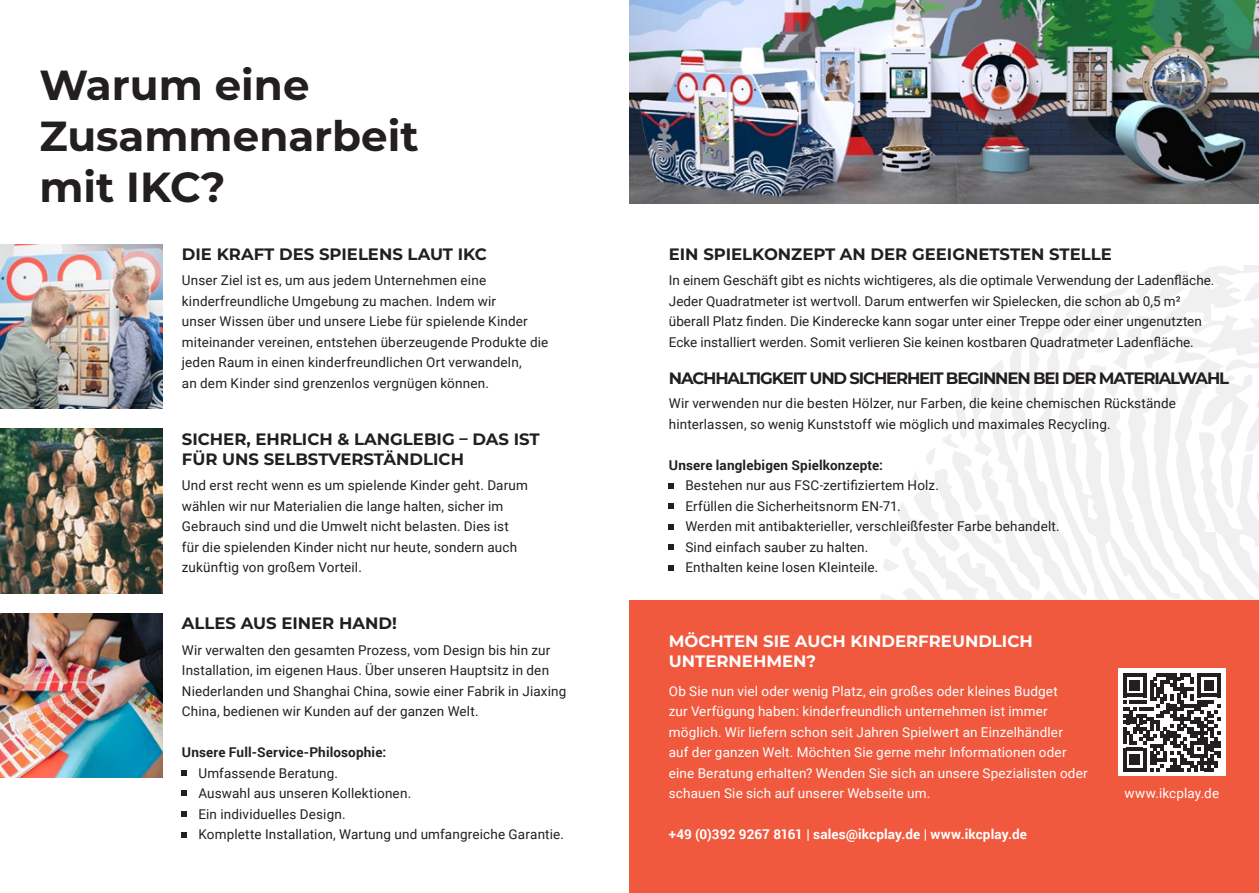
<style>
.page{position:relative;width:1259px;height:893px;background:#fff}
.page>*{position:absolute;margin:0;border:0;box-sizing:border-box;transform-origin:0 0}
.t1{font:700 42px/51px "Montserrat";color:#231f20}
.Subkop_-_Kapitalen{font:700 16.5px/19.8px "Montserrat";color:#231f20}
.Subkop_-_Kapitalen-2{font:700 16.5px "Montserrat";letter-spacing:-.07em;color:#231f20}
.Subheader___Left{font:700 16.5px/19.8px "Montserrat";color:#fff}
.Platte_Tekst{font:13.5px/20.5px "Roboto";letter-spacing:.01em;color:#231f20}
.Platte_Tekst-2{font:13.5px/20.5px "Roboto";letter-spacing:.01em;color:#fff}
.Platte_Tekst-3{font:700 13.5px "Roboto";letter-spacing:.01em;color:#231f20}
.t2{font:700 13.5px "Roboto";letter-spacing:.01em;color:#fff}
</style>
<div class="page">
<img style="left:0;top:613px;width:162px;height:165px">
<img style="left:0;top:244px;width:162px;height:164px">
<img style="left:0;top:429px;width:162px;height:164px">
<svg style="left:876px;top:265px;width:383px;height:336px"></svg>
<div style="left:629px;top:601px;width:630px;height:292px;background:#f0593e"></div>
<img style="left:629px;top:0;width:630px;height:203px">
<svg style="left:181px;top:770px;width:6px;height:5px"></svg>
<svg style="left:181px;top:791px;width:6px;height:5px"></svg>
<svg style="left:181px;top:811px;width:6px;height:5px"></svg>
<svg style="left:181px;top:832px;width:6px;height:5px"></svg>
<svg style="left:669px;top:483px;width:5px;height:5px"></svg>
<svg style="left:669px;top:503px;width:5px;height:5px"></svg>
<svg style="left:669px;top:524px;width:5px;height:5px"></svg>
<svg style="left:669px;top:545px;width:5px;height:5px"></svg>
<svg style="left:669px;top:566px;width:5px;height:5px"></svg>
<div style="left:1118px;top:668px;width:107px;height:108px;background:#fff"></div>
<svg style="left:1123px;top:673px;width:97px;height:98px"></svg>
<p class="t1" style="left:39px;top:58px;width:381px">Warum eine<br>Zusammenarbeit mit IKC?</p>
<p class="Subkop_-_Kapitalen" style="left:182px;top:243px;width:307px">DIE KRAFT DES SPIELENS LAUT IKC</p>
<p class="Platte_Tekst" style="left:182px;top:270px;width:368px">Unser Ziel ist es, um aus jedem Unternehmen eine kinderfreundliche Umgebung zu machen. Indem wir<br>unser Wissen über und unsere Liebe für spielende Kinder miteinander vereinen, entstehen überzeugende Produkte die jeden Raum in einen kinderfreundlichen Ort verwandeln,<br>an dem Kinder sind grenzenlos vergnügen können.</p>
<p class="Subkop_-_Kapitalen" style="left:182px;top:428px;width:359px">SICHER, EHRLICH &amp; LANGLEBIG – DAS IST<br>FÜR UNS SELBSTVERSTÄNDLICH</p>
<p class="Platte_Tekst" style="left:182px;top:475px;width:348px">Und erst recht wenn es um spielende Kinder geht. Darum wählen wir nur Materialien die lange halten, sicher im Gebrauch sind und die Umwelt nicht belasten. Dies ist für die spielenden Kinder nicht nur heute, sondern auch zukünftig von großem Vorteil.</p>
<p class="Subkop_-_Kapitalen" style="left:182px;top:613px;width:216px">ALLES AUS EINER HAND!</p>
<p class="Platte_Tekst" style="left:182px;top:639px;width:386px">Wir verwalten den gesamten Prozess, vom Design bis hin zur Installation, im eigenen Haus. Über unseren Hauptsitz in den Niederlanden und Shanghai China, sowie einer Fabrik in Jiaxing China, bedienen wir Kunden auf der ganzen Welt.</p>
<p class="Platte_Tekst-3" style="left:182px;top:743px;width:206px">Unsere Full-Service-Philosophie:</p>
<p class="Platte_Tekst" style="left:182px;top:762px;width:158px">• Umfassende Beratung.</p>
<p class="Platte_Tekst" style="left:182px;top:783px;width:231px">• Auswahl aus unseren Kollektionen.</p>
<p class="Platte_Tekst" style="left:182px;top:803px;width:165px">• Ein individuelles Design.</p>
<p class="Platte_Tekst" style="left:182px;top:824px;width:383px">• Komplette Installation, Wartung und umfangreiche Garantie.</p>
<p class="Subkop_-_Kapitalen" style="left:669px;top:243px;width:444px">EIN SPIELKONZEPT AN DER GEEIGNETSTEN STELLE</p>
<p class="Platte_Tekst" style="left:669px;top:270px;width:547px">In einem Geschäft gibt es nichts wichtigeres, als die optimale Verwendung der Ladenfläche.<br>Jeder Quadratmeter ist wertvoll. Darum entwerfen wir Spielecken, die schon ab 0,5 m² überall Platz finden. Die Kinderecke kann sogar unter einer Treppe oder einer ungenutzten Ecke installiert werden. Somit verlieren Sie keinen kostbaren Quadratmeter Ladenfläche.</p>
<p class="Subkop_-_Kapitalen-2" style="left:669px;top:366px;width:562px">NACHHALTIGKEIT UND SICHERHEIT BEGINNEN BEI DER MATERIALWAHL</p>
<p class="Platte_Tekst" style="left:669px;top:393px;width:509px">Wir verwenden nur die besten Hölzer, nur Farben, die keine chemischen Rückstände hinterlassen, so wenig Kunststoff wie möglich und maximales Recycling.</p>
<p class="Platte_Tekst-3" style="left:669px;top:456px;width:216px">Unsere langlebigen Spielkonzepte:</p>
<p class="Platte_Tekst" style="left:669px;top:475px;width:272px">• Bestehen nur aus FSC-zertifiziertem Holz.</p>
<p class="Platte_Tekst" style="left:669px;top:495px;width:233px">• Erfüllen die Sicherheitsnorm EN-71.</p>
<p class="Platte_Tekst" style="left:669px;top:516px;width:392px">• Werden mit antibakterieller, verschleißfester Farbe behandelt.</p>
<p class="Platte_Tekst" style="left:669px;top:536px;width:201px">• Sind einfach sauber zu halten.</p>
<p class="Platte_Tekst" style="left:669px;top:557px;width:211px">• Enthalten keine losen Kleinteile.</p>
<p class="Subheader___Left" style="left:669px;top:630px;width:365px">MÖCHTEN SIE AUCH KINDERFREUNDLICH<br>UNTERNEHMEN?</p>
<p class="Platte_Tekst-2" style="left:669px;top:680px;width:420px">Ob Sie nun viel oder wenig Platz, ein großes oder kleines Budget<br>zur Verfügung haben: kinderfreundlich unternehmen ist immer möglich. Wir liefern schon seit Jahren Spielwert an Einzelhändler<br>auf der ganzen Welt. Möchten Sie gerne mehr Informationen oder eine Beratung erhalten? Wenden Sie sich an unsere Spezialisten oder schauen Sie sich auf unserer Webseite um.</p>
<p class="t2" style="left:669px;top:825px;width:360px">+49 (0)392 9267 8161 | sales@ikcplay.de | www.ikcplay.de</p>
<p class="Platte_Tekst-2" style="left:1124px;top:783px;width:96px">www.ikcplay.de</p>
</div>
